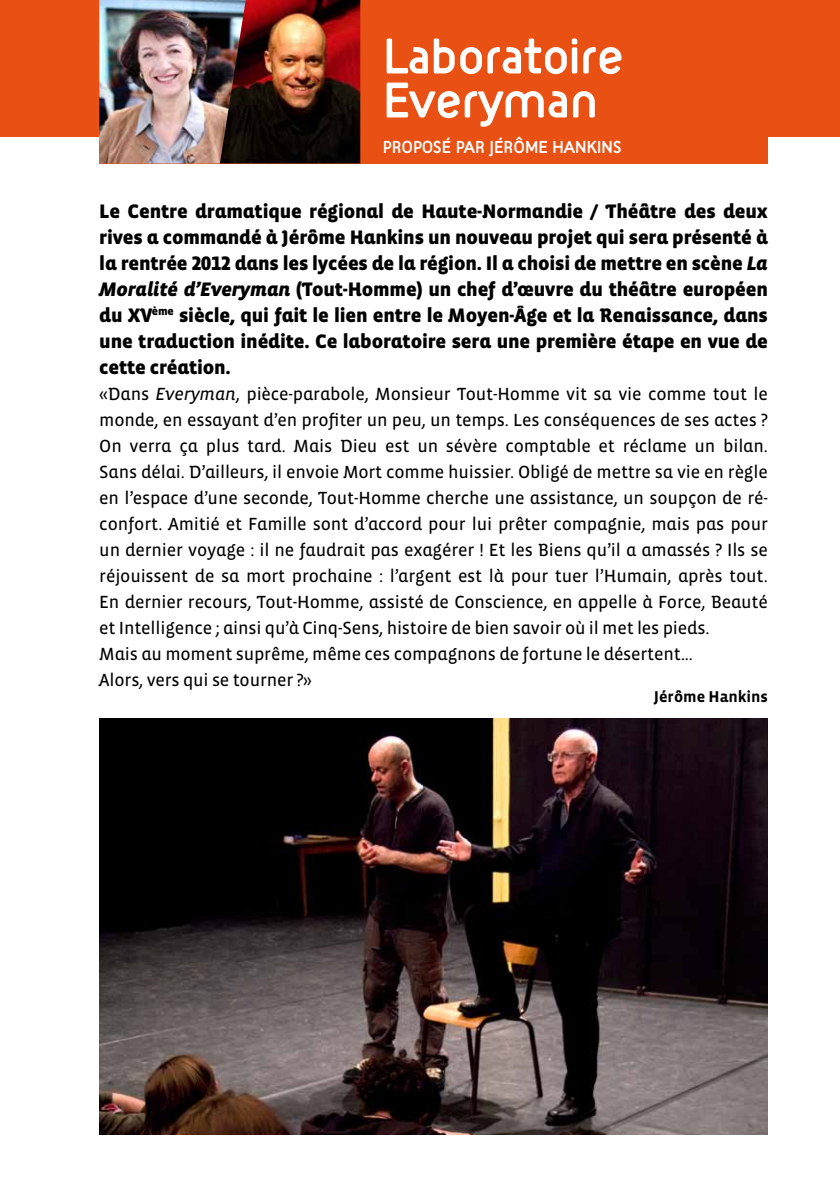
<style>
.page{position:relative;width:840px;height:1191px;background:#fff}
.page>*{position:absolute;margin:0;border:0;box-sizing:border-box;transform-origin:0 0}
.t1{font:52px/44px "Target";letter-spacing:-.03em;color:#fff}
.t2{font:900 20px/26px "Vista Sans Alt";letter-spacing:-.01em;color:#000;text-align:justify}
.t3{font:18px/26px "Vista Sans Alt Reg";letter-spacing:-.01em;color:#000}
.t4{font:18px "Target";color:#fff}
.t5{font:700 16px "Vista Sans";color:#000}
.s1{font-family:"Vista Sans Alt Black Ita";font-weight:400}
.s2{font-family:"Vista Sans Alt Reg Ita"}
</style>
<div class="page">
<div style="left:0;top:0;width:839px;height:136px;background:#e85113"></div>
<div style="left:99px;top:28px;width:668px;height:135px;background:#e85113"></div>
<img style="left:245px;top:0;width:115px;height:163px">
<img style="left:99px;top:0;width:146px;height:163px">
<img style="left:99px;top:718px;width:668px;height:416px">
<h1 class="t1" style="left:383px;top:33px;width:242px">Laboratoire<br>Everyman</h1>
<p class="t4" style="left:383px;top:136px;width:240px">PROPOSÉ PAR JÉRÔME HANKINS</p>
<p class="t2" style="left:99px;top:198px;width:669px">Le Centre dramatique régional de Haute-Normandie / Théâtre des deux rives a commandé à Jérôme Hankins un nouveau projet qui sera présenté à la rentrée 2012 dans les lycées de la région. Il a choisi de mettre en scène <span class="s1">La Moralité d’Everyman</span> (Tout-Homme) un chef d’œuvre du théâtre européen du XV<sup>ème</sup> siècle, qui fait le lien entre le Moyen-Âge et la Renaissance, dans une traduction inédite. Ce laboratoire sera une première étape en vue de cette création.</p>
<p class="t3" style="left:99px;top:381px;width:669px">«Dans <span class="s2">Everyman</span>, pièce-parabole, Monsieur Tout-Homme vit sa vie comme tout le monde, en essayant d’en profiter un peu, un temps. Les conséquences de ses actes ?<br>On verra ça plus tard. Mais Dieu est un sévère comptable et réclame un bilan.<br>Sans délai. D’ailleurs, il envoie Mort comme huissier. Obligé de mettre sa vie en règle en l’espace d’une seconde, Tout-Homme cherche une assistance, un soupçon de ré&shy;confort. Amitié et Famille sont d’accord pour lui prêter compagnie, mais pas pour un dernier voyage : il ne faudrait pas exagérer ! Et les Biens qu’il a amassés ? Ils se réjouissent de sa mort prochaine : l’argent est là pour tuer l’Humain, après tout.<br>En dernier recours, Tout-Homme, assisté de Conscience, en appelle à Force, Beauté et Intelligence ; ainsi qu’à Cinq-Sens, histoire de bien savoir où il met les pieds.<br>Mais au moment suprême, même ces compagnons de fortune le désertent...<br>Alors, vers qui se tourner ?»</p>
<p class="t5" style="left:653px;top:688px;width:116px">Jérôme Hankins</p>
</div>
